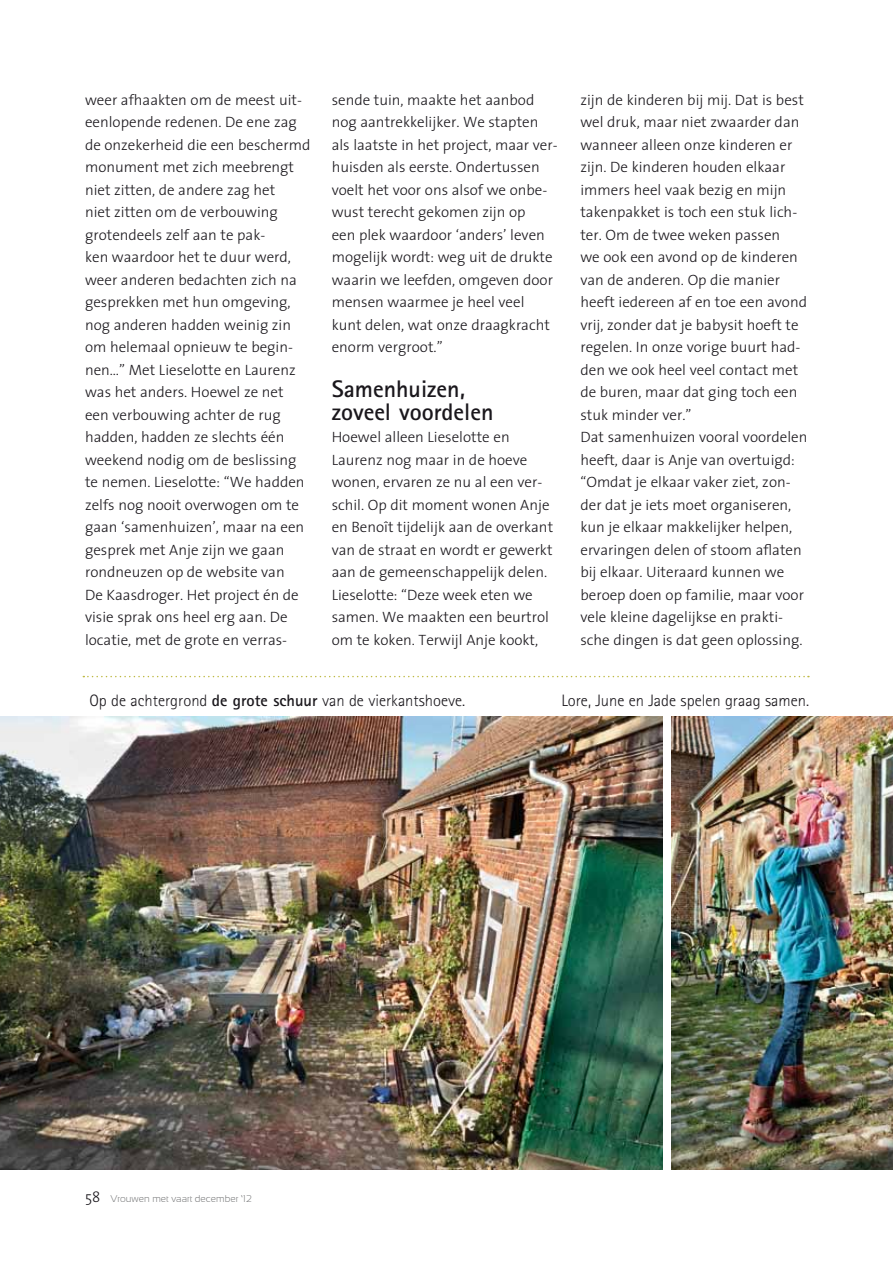
<style>
.page{position:relative;width:893px;height:1263px;background:#fff}
.page>*{position:absolute;margin:0;border:0;box-sizing:border-box;transform-origin:0 0}
.t1{font:700 24px/22.5px "Rotis Sans Serif";color:#1a171c}
.t2{font:300 16.5px "Rotis Sans Serif";color:#1a171c}
.t3{font:300 15px/22.5px "The Sans";color:#1a171c}
.t4{font:300 9.75px "Sansation";color:#707172}
.s1{font-weight:700}
.s2{font-family:"The Mix";font-size:15px;color:#1a171c}
</style>
<div class="page">
<img style="left:671px;top:717px;width:221px;height:452px">
<img style="left:0;top:717px;width:663px;height:452px">
<svg style="left:83px;top:676px;width:726px;height:1px"></svg>
<p class="t3" style="left:85px;top:88px;width:227px">weer afhaakten om de meest uit&shy;eenlopende redenen. De ene zag de onzekerheid die een beschermd monument met zich meebrengt niet zitten, de andere zag het<br>niet zitten om de verbouwing grotendeels zelf aan te pak-<br>ken waardoor het te duur werd, weer anderen bedachten zich na gesprekken met hun omgeving, nog anderen hadden weinig zin om helemaal opnieuw te begin&shy;nen…” Met Lieselotte en Laurenz was het anders. Hoewel ze net een verbouwing achter de rug hadden, hadden ze slechts één weekend nodig om de beslissing te nemen. Lieselotte: “We hadden zelfs nog nooit overwogen om te gaan ‘samenhuizen’, maar na een gesprek met Anje zijn we gaan rondneuzen op de website van<br>De Kaasdroger. Het project én de visie sprak ons heel erg aan. De locatie, met de grote en verras-</p>
<p class="t3" style="left:580px;top:88px;width:229px">zijn de kinderen bij mij. Dat is best wel druk, maar niet zwaarder dan wanneer alleen onze kinderen er zijn. De kinderen houden elkaar immers heel vaak bezig en mijn takenpakket is toch een stuk lich&shy;ter. Om de twee weken passen<br>we ook een avond op de kinderen van de anderen. Op die manier heeft iedereen af en toe een avond vrij, zonder dat je babysit hoeft te regelen. In onze vorige buurt had&shy;den we ook heel veel contact met de buren, maar dat ging toch een stuk minder ver.”<br>Dat samenhuizen vooral voordelen heeft, daar is Anje van overtuigd: “Omdat je elkaar vaker ziet, zon&shy;der dat je iets moet organiseren, kun je elkaar makkelijker helpen, ervaringen delen of stoom aflaten bij elkaar. Uiteraard kunnen we beroep doen op familie, maar voor vele kleine dagelijkse en prakti&shy;sche dingen is dat geen oplossing.</p>
<p class="t3" style="left:332px;top:88px;width:228px">sende tuin, maakte het aanbod nog aantrekkelijker. We stapten als laatste in het project, maar ver&shy;huisden als eerste. Ondertussen voelt het voor ons alsof we onbe&shy;wust terecht gekomen zijn op<br>een plek waardoor ‘anders’ leven mogelijk wordt: weg uit de drukte waarin we leefden, omgeven door mensen waarmee je heel veel kunt delen, wat onze draagkracht enorm vergroot.”</p>
<h1 class="t1" style="left:332px;top:377px;width:163px">Samenhuizen, zoveel voordelen</h1>
<p class="t3" style="left:332px;top:425px;width:223px">Hoewel alleen Lieselotte en<br>Laurenz nog maar in de hoeve wonen, ervaren ze nu al een ver&shy;schil. Op dit moment wonen Anje en Benoît tijdelijk aan de overkant van de straat en wordt er gewerkt aan de gemeenschappelijk delen.<br>Lieselotte: “Deze week eten we samen. We maakten een beurtrol om te koken. Terwijl Anje kookt,</p>
<p class="t2" style="left:89px;top:691px;width:377px">Op de achtergrond <span class="s1">de grote schuur</span> van de vierkantshoeve.</p>
<p class="t2" style="left:561px;top:691px;width:249px">Lore, June en Jade spelen graag samen.</p>
<p class="t4" style="left:85px;top:1195px;width:168px"><span class="s2">58</span> !"#$%&amp;'()&amp;*(+,,"*(3&amp;4&amp;)/&amp;"(012</p>
</div>
